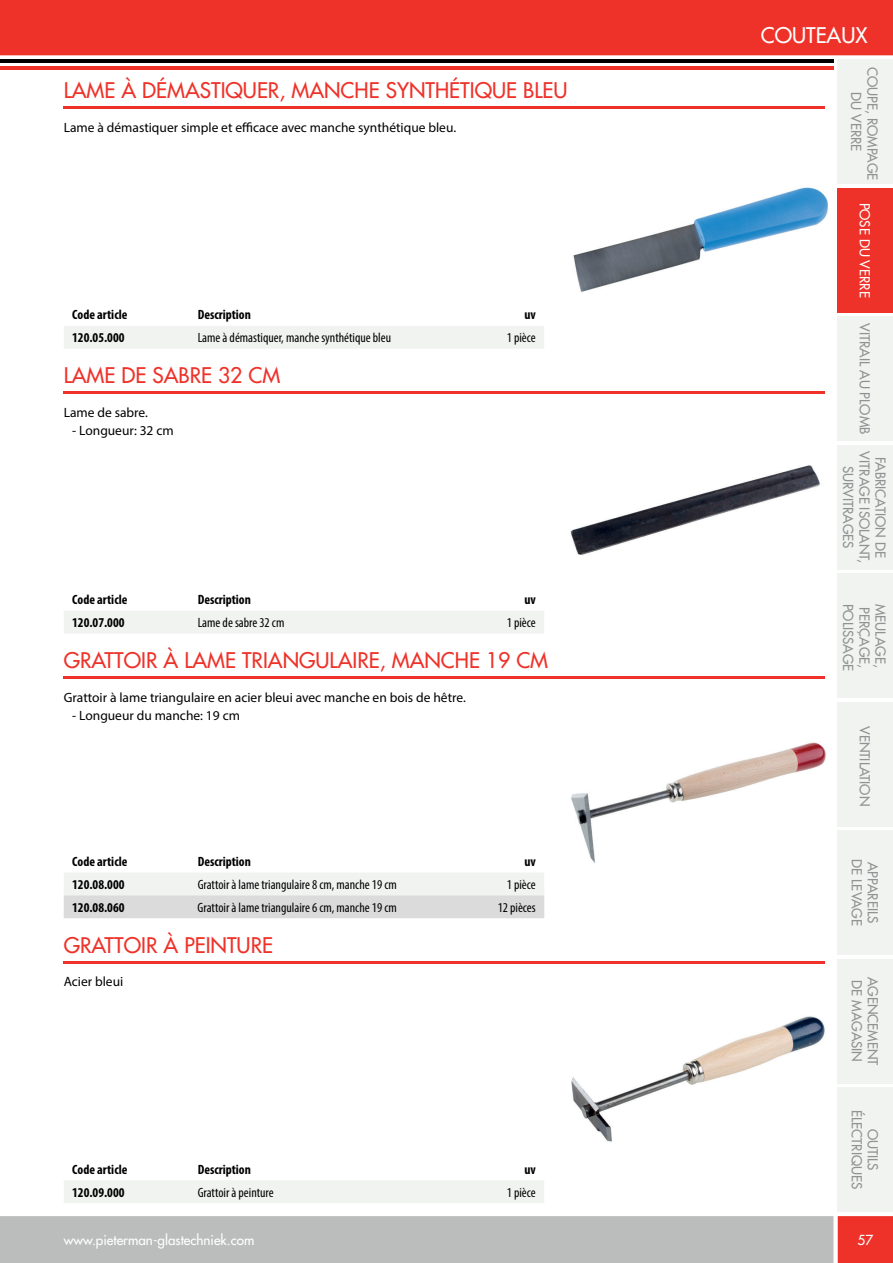
<style>
.page{position:relative;width:893px;height:1263px;background:#fff}
.page>*{position:absolute;margin:0;border:0;box-sizing:border-box;transform-origin:0 0}
.t1{font:500 21px "Futura Std";color:#ee3229}
.t2{font:500 21px "Futura Std";color:#fff}
.t3{font:condensed 13.5px "Myriad Pro";color:#000001}
.t4{font:13.5px "Myriad Pro";color:#000001}
.t5{font:500 13.5px/16.2px "Futura Std";color:#909293;text-align:center}
.t6{font:700 condensed 13.5px "Myriad Pro";color:#000001}
.t7{font:500 13.5px "Futura Std";color:#fff}
</style>
<div class="page">
<div style="left:0;top:0;width:893px;height:55px;background:#ee3229"></div>
<div style="left:0;top:1216px;width:893px;height:47px;background:#bbbdbd"></div>
<hr style="left:0;top:66px;width:833px;height:3px;background:#ee3229">
<hr style="left:0;top:60px;width:833px;height:3px;background:#000001">
<div style="left:838px;top:60px;width:55px;height:124px;background:#f1f3f1"></div>
<div style="left:838px;top:188px;width:55px;height:124px;background:#ee3229"></div>
<div style="left:838px;top:317px;width:55px;height:124px;background:#f1f3f1"></div>
<div style="left:838px;top:445px;width:55px;height:124px;background:#f1f3f1"></div>
<div style="left:838px;top:574px;width:55px;height:124px;background:#f1f3f1"></div>
<div style="left:838px;top:702px;width:55px;height:124px;background:#f1f3f1"></div>
<div style="left:838px;top:831px;width:55px;height:124px;background:#f1f3f1"></div>
<div style="left:838px;top:959px;width:55px;height:124px;background:#f1f3f1"></div>
<div style="left:838px;top:1088px;width:55px;height:124px;background:#f1f3f1"></div>
<hr style="left:64px;top:107px;width:761px;height:2px;background:#ee3229">
<hr style="left:64px;top:392px;width:761px;height:2px;background:#ee3229">
<hr style="left:64px;top:677px;width:761px;height:2px;background:#ee3229">
<hr style="left:64px;top:961px;width:761px;height:3px;background:#ee3229">
<div style="left:64px;top:326px;width:480px;height:23px;background:#f1f3f1"></div>
<div style="left:64px;top:611px;width:480px;height:22px;background:#f1f3f1"></div>
<svg style="left:64px;top:873px;width:480px;height:45px"></svg>
<div style="left:64px;top:1180px;width:480px;height:23px;background:#f1f3f1"></div>
<img style="left:573px;top:187px;width:255px;height:105px">
<img style="left:570px;top:465px;width:250px;height:90px">
<img style="left:571px;top:742px;width:255px;height:121px">
<img style="left:571px;top:1016px;width:254px;height:126px">
<h1 class="t1" style="left:64px;top:79px;width:505px">LAME À DÉMASTIQUER, MANCHE SYNTHÉTIQUE BLEU</h1>
<p class="t4" style="left:64px;top:122px;width:394px">Lame à démastiquer simple et efficace avec manche synthétique bleu.</p>
<p class="t6" style="left:72px;top:307px;width:57px">Code article</p>
<p class="t6" style="left:198px;top:307px;width:55px">Description</p>
<p class="t6" style="left:524px;top:307px;width:13px">uv</p>
<p class="t6" style="left:72px;top:330px;width:54px">120.05.000</p>
<p class="t3" style="left:198px;top:333px;width:195px">Lame à démastiquer, manche synthétique bleu</p>
<p class="t3" style="left:507px;top:333px;width:30px">1 pièce</p>
<h1 class="t1" style="left:64px;top:364px;width:218px">LAME DE SABRE 32 CM</h1>
<p class="t4" style="left:64px;top:407px;width:86px">Lame de sabre.</p>
<p class="t4" style="left:72px;top:425px;width:103px">- Longueur: 32 cm</p>
<p class="t6" style="left:72px;top:592px;width:57px">Code article</p>
<p class="t6" style="left:198px;top:592px;width:55px">Description</p>
<p class="t6" style="left:524px;top:592px;width:13px">uv</p>
<p class="t6" style="left:72px;top:615px;width:54px">120.07.000</p>
<p class="t3" style="left:198px;top:618px;width:88px">Lame de sabre 32 cm</p>
<p class="t3" style="left:507px;top:618px;width:30px">1 pièce</p>
<h1 class="t1" style="left:64px;top:648px;width:486px">GRATTOIR À LAME TRIANGULAIRE, MANCHE 19 CM</h1>
<p class="t4" style="left:64px;top:692px;width:404px">Grattoir à lame triangulaire en acier bleui avec manche en bois de hêtre.</p>
<p class="t4" style="left:72px;top:710px;width:169px">- Longueur du manche: 19 cm</p>
<p class="t6" style="left:72px;top:854px;width:57px">Code article</p>
<p class="t6" style="left:198px;top:854px;width:55px">Description</p>
<p class="t6" style="left:524px;top:854px;width:13px">uv</p>
<p class="t6" style="left:72px;top:876px;width:54px">120.08.000</p>
<p class="t3" style="left:198px;top:879px;width:201px">Grattoir à lame triangulaire 8 cm, manche 19 cm</p>
<p class="t3" style="left:507px;top:879px;width:30px">1 pièce</p>
<p class="t6" style="left:72px;top:899px;width:54px">120.08.060</p>
<p class="t3" style="left:198px;top:902px;width:201px">Grattoir à lame triangulaire 6 cm, manche 19 cm</p>
<p class="t3" style="left:498px;top:902px;width:40px">12 pièces</p>
<h1 class="t1" style="left:64px;top:933px;width:211px">GRATTOIR À PEINTURE</h1>
<p class="t4" style="left:64px;top:977px;width:61px">Acier bleui</p>
<p class="t6" style="left:72px;top:1161px;width:57px">Code article</p>
<p class="t6" style="left:198px;top:1161px;width:55px">Description</p>
<p class="t6" style="left:524px;top:1161px;width:13px">uv</p>
<p class="t6" style="left:72px;top:1184px;width:54px">120.09.000</p>
<p class="t3" style="left:198px;top:1187px;width:77px">Grattoir à peinture</p>
<p class="t3" style="left:507px;top:1187px;width:30px">1 pièce</p>
<p class="t7" style="left:64px;top:1232px;width:192px">www.pieterman-glastechniek.com</p>
<h1 class="t2" style="left:761px;top:23px;width:108px">COUTEAUX</h1>
<p class="t5" style="left:880px;top:67px;width:115px;rotate:90deg">COUPE, ROMPAGE<br>DU VERRE</p>
<p class="t7" style="left:872px;top:203px;width:97px;rotate:90deg">POSE DU VERRE</p>
<p class="t5" style="left:872px;top:323px;width:113px;rotate:90deg">VITRAIL AU PLOMB</p>
<p class="t5" style="left:888px;top:451px;width:113px;rotate:90deg">FABRICATION DE<br>VITRAGE ISOLANT,<br>SURVITRAGES</p>
<p class="t5" style="left:872px;top:607px;width:62px;rotate:90deg">PERÇAGE,</p>
<p class="t5" style="left:888px;top:604px;width:65px;rotate:90deg">MEULAGE,</p>
<p class="t5" style="left:856px;top:604px;width:69px;rotate:90deg">POLISSAGE</p>
<p class="t5" style="left:872px;top:726px;width:82px;rotate:90deg">VENTILATION</p>
<p class="t5" style="left:864px;top:859px;width:68px;rotate:90deg">DE LEVAGE</p>
<p class="t5" style="left:881px;top:862px;width:63px;rotate:90deg">APPAREILS</p>
<p class="t5" style="left:864px;top:980px;width:83px;rotate:90deg">DE MAGASIN</p>
<p class="t5" style="left:881px;top:977px;width:90px;rotate:90deg">AGENCEMENT</p>
<p class="t5" style="left:881px;top:1110px;width:81px;rotate:90deg">OUTILS<br>ÉLECTRIQUES</p>
<p class="t7" style="left:857px;top:1232px;width:17px">57</p>
</div>
